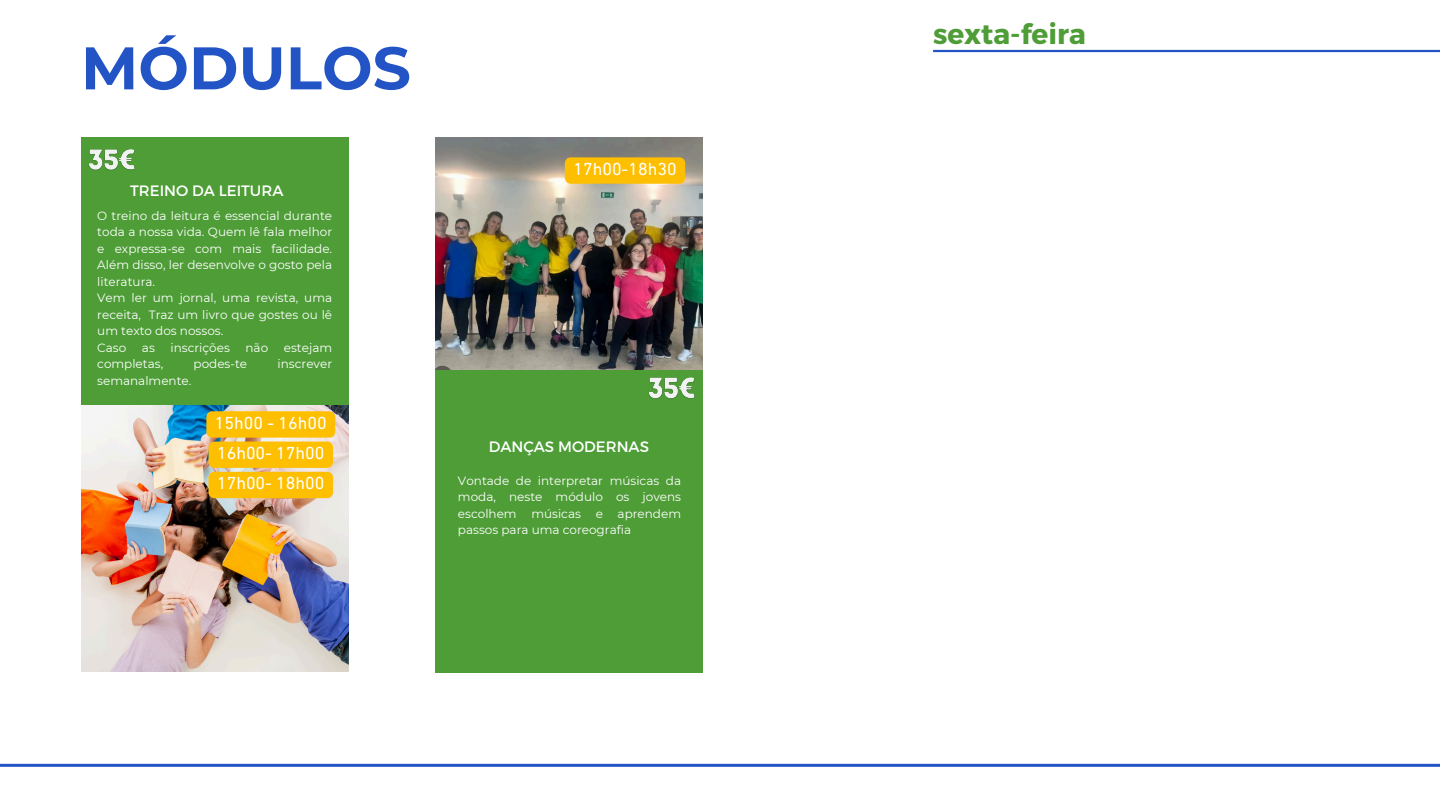
<style>
.page{position:relative;width:1440px;height:810px;background:#fff}
.page>*{position:absolute;margin:0;border:0;box-sizing:border-box;transform-origin:0 0}
.t1{font:700 60px "Montserrat";color:#2254c5}
.t2{font:700 28px "Montserrat";color:#4e9d37}
.t3{font:17.8px "DIN Next LT Pro";color:#fff}
.t4{font:15px "Montserrat";color:#fff}
.t5{font:12px/16.5px "Montserrat";color:#fff;text-align:justify}
</style>
<div class="page">
<hr style="left:933px;top:50px;width:507px;height:2px;background:#2254c5">
<hr style="left:0;top:764px;width:1440px;height:3px;background:#2254c5">
<div style="left:81px;top:138px;width:267px;height:267px;background:#4e9d37"></div>
<div style="left:435px;top:235px;width:268px;height:437px;background:#4e9d37"></div>
<img style="left:81px;top:405px;width:267px;height:267px">
<img style="left:436px;top:138px;width:267px;height:231px">
<svg style="left:565px;top:157px;width:120px;height:27px"></svg>
<svg style="left:206px;top:411px;width:129px;height:87px"></svg>
<img style="left:648px;top:377px;width:47px;height:22px">
<img style="left:88px;top:149px;width:47px;height:21px">
<p class="t1" style="left:81px;top:31px;width:331px">MÓDULOS</p>
<p class="t4" style="left:130px;top:181px;width:155px">TREINO DA LEITURA</p>
<h5 class="t5" style="left:97px;top:207px;width:236px">O treino da leitura é essencial durante toda a nossa vida. Quem lê fala melhor e expressa-se com mais facilidade.<br>Além disso, ler desenvolve o gosto pela literatura.</h5>
<p class="t5" style="left:97px;top:290px;width:236px">Vem ler um jornal, uma revista, uma receita, Traz um livro que gostes ou lê um texto dos nossos.</p>
<p class="t5" style="left:97px;top:339px;width:31px">Caso</p>
<p class="t5" style="left:142px;top:339px;width:14px">as</p>
<p class="t5" style="left:171px;top:339px;width:61px">inscrições</p>
<p class="t5" style="left:246px;top:339px;width:24px">não</p>
<p class="t5" style="left:284px;top:339px;width:50px">estejam</p>
<p class="t5" style="left:97px;top:356px;width:67px">completas,</p>
<p class="t5" style="left:194px;top:356px;width:55px">podes-te</p>
<p class="t5" style="left:278px;top:356px;width:56px">inscrever</p>
<p class="t5" style="left:97px;top:372px;width:96px">semanalmente.</p>
<h4 class="t3" style="left:573px;top:162px;width:105px">17h00-18h30</h4>
<p class="t3" style="left:215px;top:416px;width:113px">15h00 - 16h00</p>
<h4 class="t3" style="left:217px;top:446px;width:109px">16h00- 17h00</h4>
<h5 class="t3" style="left:217px;top:476px;width:109px">17h00- 18h00</h5>
<p class="t5" style="left:458px;top:472px;width:225px">Vontade de interpretar músicas da moda, neste módulo os jovens escolhem músicas e aprendem passos para uma coreografia</p>
<h3 class="t4" style="left:489px;top:437px;width:162px">DANÇAS MODERNAS</h3>
<h4 class="t2" style="left:933px;top:15px;width:154px">sexta-feira</h4>
</div>
